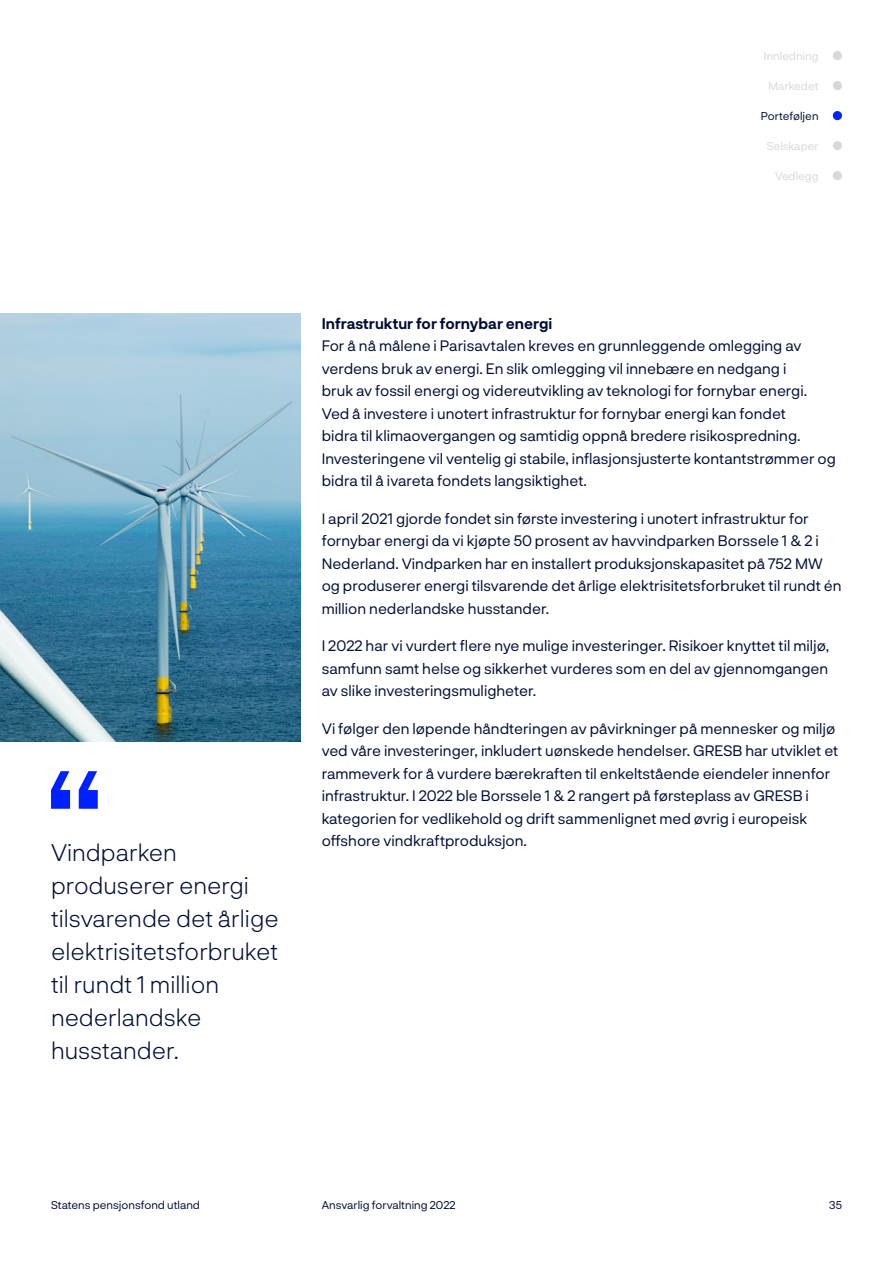
<style>
.page{position:relative;width:893px;height:1263px;background:#fff}
.page>*{position:absolute;margin:0;border:0;box-sizing:border-box;transform-origin:0 0}
.t1{font:300 24px/33px "Neurial Grotesk";color:#000d36}
.Brødtekst{font:15px/22.5px "Neurial Grotesk";color:#000d36}
.t2{font:700 15px "Neurial Grotesk";color:#000d36}
.t3{font:11.25px "Neurial Grotesk";color:#000d36}
.t4{font:11.25px "Neurial Grotesk";color:#d8d8d8}
</style>
<div class="page">
<svg style="left:51px;top:771px;width:47px;height:38px"></svg>
<img style="left:0;top:314px;width:300px;height:427px">
<div style="left:833px;top:51px;width:9px;height:9px;background:#d8d8d8;border-radius:50%"></div>
<div style="left:833px;top:81px;width:9px;height:9px;background:#d8d8d8;border-radius:50%"></div>
<div style="left:833px;top:111px;width:9px;height:9px;background:#0021ff;border-radius:50%"></div>
<div style="left:833px;top:141px;width:9px;height:9px;background:#d8d8d8;border-radius:50%"></div>
<div style="left:833px;top:171px;width:9px;height:9px;background:#d8d8d8;border-radius:50%"></div>
<p class="t4" style="left:764px;top:48px;width:56px">Innledning</p>
<p class="t4" style="left:768px;top:78px;width:52px">Markedet</p>
<p class="t3" style="left:761px;top:108px;width:59px">Porteføljen</p>
<p class="t4" style="left:767px;top:138px;width:53px">Selskaper</p>
<p class="t4" style="left:775px;top:168px;width:45px">Vedlegg</p>
<h1 class="t1" style="left:51px;top:835px;width:229px">Vindparken produserer energi tilsvarende det årlige elektrisitetsforbruket til rundt 1 million nederlandske husstander.</h1>
<h4 class="t2" style="left:322px;top:312px;width:232px">Infrastruktur for fornybar energi</h4>
<p class="Brødtekst" style="left:322px;top:334px;width:515px">For å nå målene i Parisavtalen kreves en grunnleggende omlegging av verdens bruk av energi. En slik omlegging vil innebære en nedgang i<br>bruk av fossil energi og videreutvikling av teknologi for fornybar energi.<br>Ved å investere i unotert infrastruktur for fornybar energi kan fondet<br>bidra til klimaovergangen og samtidig oppnå bredere risikospredning.<br>Investeringene vil ventelig gi stabile, inflasjonsjusterte kontantstrømmer og bidra til å ivareta fondets langsiktighet.</p>
<p class="Brødtekst" style="left:322px;top:506px;width:521px">I april 2021 gjorde fondet sin første investering i unotert infrastruktur for fornybar energi da vi kjøpte 50 prosent av havvindparken Borssele 1 &amp; 2 i Nederland. Vindparken har en installert produksjonskapasitet på 752 MW og produserer energi tilsvarende det årlige elektrisitetsforbruket til rundt én million nederlandske husstander.</p>
<p class="Brødtekst" style="left:322px;top:634px;width:509px;text-align:justify">I 2022 har vi vurdert flere nye mulige investeringer. Risikoer knyttet til miljø, samfunn samt helse og sikkerhet vurderes som en del av gjennomgangen av slike investeringsmuligheter.</p>
<p class="Brødtekst" style="left:322px;top:716px;width:518px">Vi følger den løpende håndteringen av påvirkninger på mennesker og miljø ved våre investeringer, inkludert uønskede hendelser. GRESB har utviklet et rammeverk for å vurdere bærekraften til enkeltstående eiendeler innenfor infrastruktur. I 2022 ble Borssele 1 &amp; 2 rangert på førsteplass av GRESB i kategorien for vedlikehold og drift sammenlignet med øvrig i europeisk offshore vindkraftproduksjon.</p>
<p class="t3" style="left:51px;top:1197px;width:151px">Statens pensjonsfond utland</p>
<p class="t3" style="left:322px;top:1197px;width:135px">Ansvarlig forvaltning 2022</p>
<p class="t3" style="left:829px;top:1197px;width:14px">35</p>
</div>
